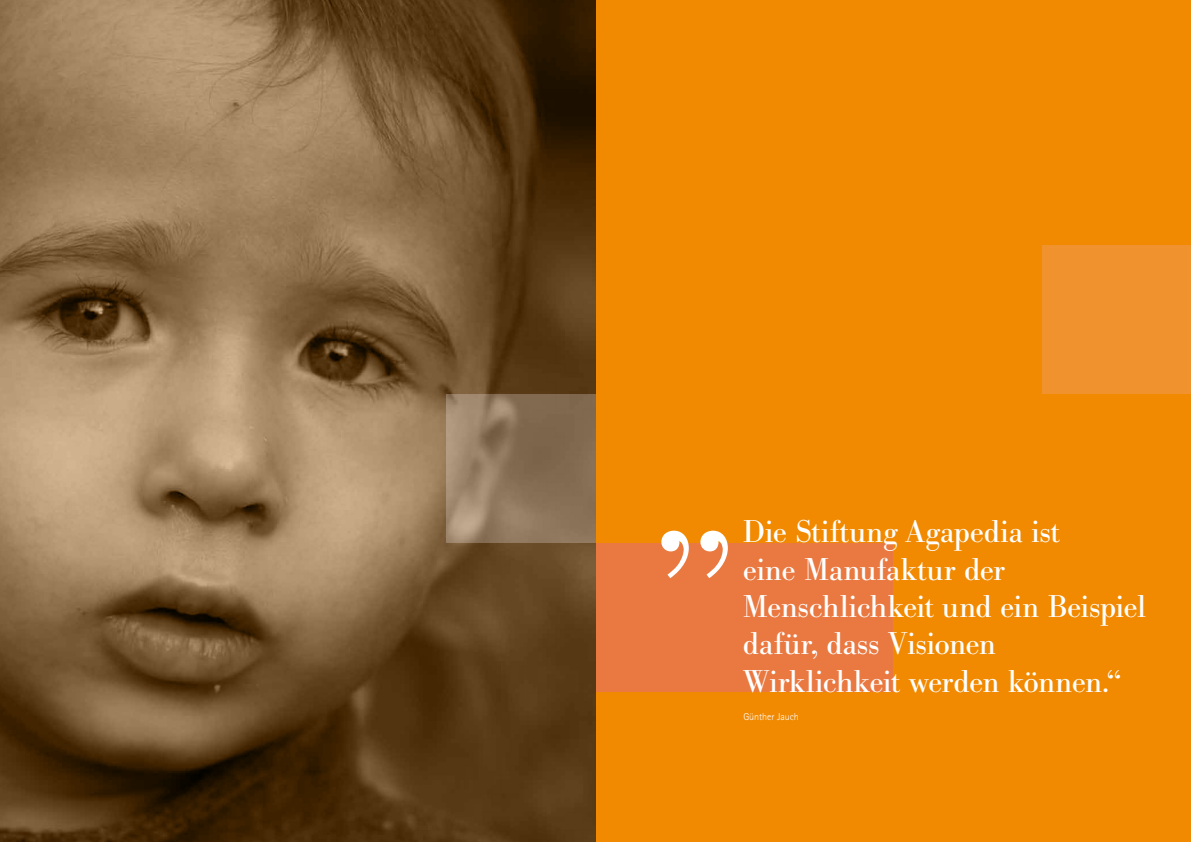
<style>
.page{position:relative;width:1191px;height:842px;background:#f18a00}
.page>*{position:absolute;margin:0;border:0;box-sizing:border-box;transform-origin:0 0}
.t1{font:170.4px "B Bodoni";color:#fff}
.t2{font:31.1px/37.3px "B Bodoni";letter-spacing:-.005em;color:#fff}
.t3{font:300 10px "AT Rotis Sans Serif";letter-spacing:-.005em;color:#fff}
</style>
<div class="page">
<img style="left:0;top:0;width:595px;height:842px">
<div style="left:596px;top:543px;width:296px;height:149px;background:#e97941"></div>
<svg style="left:447px;top:394px;width:149px;height:149px;background:#8e775c"></svg>
<div style="left:1042px;top:245px;width:149px;height:149px;background:#f0922d"></div>
<h1 class="t1" style="left:654px;top:395px;width:80px">„</h1>
<p class="t2" style="left:743px;top:514px;width:404px">Die Stiftung Agapedia ist<br>eine Manufaktur der<br>Menschlichkeit und ein Beispiel dafür, dass Visionen<br>Wirklichkeit werden können.“</p>
<p class="t3" style="left:743px;top:711px;width:57px">Günther Jauch</p>
</div>
